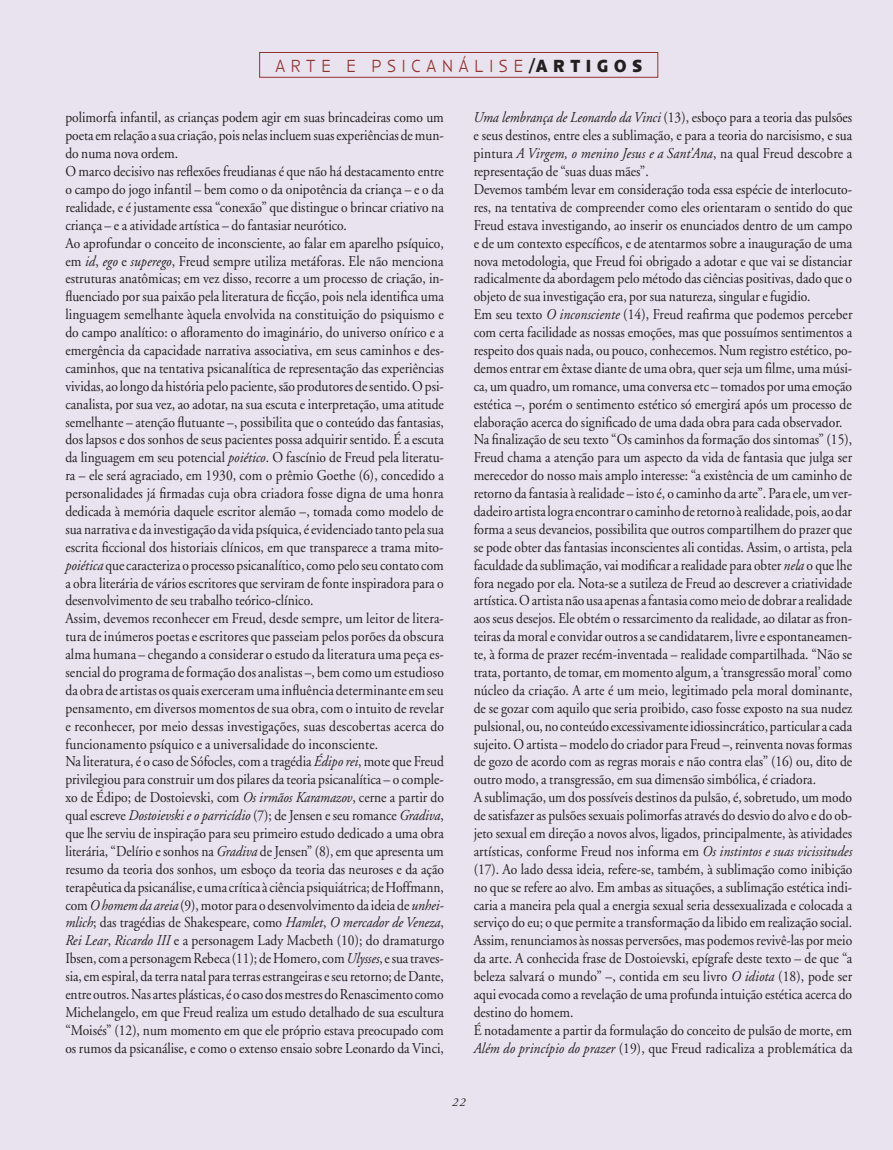
<style>
.page{position:relative;width:893px;height:1150px;background:#fff}
.page>*{position:absolute;margin:0;border:0;box-sizing:border-box;transform-origin:0 0}
.t1{font:300 18px "Anisette Petite";letter-spacing:.38em;color:#92342e;scale:.85 1}
.t2{font:15px/17.9px "Adobe Garamond";color:#231f20;scale:.9 1}
.t3{font:italic 12px "Adobe Garamond";color:#231f20}
.s1{font-weight:700;color:#231f20}
.s2{font-style:italic}
</style>
<div class="page">
<div style="left:0;top:0;width:893px;height:1149px;background:#e9e2ef"></div>
<div style="left:259px;top:52px;width:399px;height:26px;border:1px solid #92342e"></div>
<p class="t1" style="left:275px;top:56px;width:433px">ARTE E PSICANÁLISE<span class="s1">/ARTIGOS</span></p>
<p class="t2" style="left:65px;top:109px;width:422px">polimorfa infantil, as crianças podem agir em suas brincadeiras como um poeta em relação a sua criação, pois nelas incluem suas experiências de mun&shy;do numa nova ordem.<br>O marco decisivo nas reflexões freudianas é que não há destacamento entre o campo do jogo infantil – bem como o da onipotência da criança – e o da realidade, e é justamente essa “conexão” que distingue o brincar criativo na criança – e a atividade artística – do fantasiar neurótico.<br>Ao aprofundar o conceito de inconsciente, ao falar em aparelho psíquico, em <span class="s2">id</span>, <span class="s2">ego</span> e <span class="s2">superego</span>, Freud sempre utiliza metáforas. Ele não menciona estruturas anatômicas; em vez disso, recorre a um processo de criação, in&shy;fluenciado por sua paixão pela literatura de ficção, pois nela identifica uma linguagem semelhante àquela envolvida na constituição do psiquismo e do campo analítico: o afloramento do imaginário, do universo onírico e a emergência da capacidade narrativa associativa, em seus caminhos e des&shy;caminhos, que na tentativa psicanalítica de representação das experiências vividas, ao longo da história pelo paciente, são produtores de sentido. O psi&shy;canalista, por sua vez, ao adotar, na sua escuta e interpretação, uma atitude semelhante – atenção flutuante –, possibilita que o conteúdo das fantasias, dos lapsos e dos sonhos de seus pacientes possa adquirir sentido. É a escuta da linguagem em seu potencial <span class="s2">poiético</span>. O fascínio de Freud pela literatu&shy;ra – ele será agraciado, em 1930, com o prêmio Goethe (6), concedido a personalidades já firmadas cuja obra criadora fosse digna de uma honra dedicada à memória daquele escritor alemão –, tomada como modelo de sua narrativa e da investigação da vida psíquica, é evidenciado tanto pela sua escrita ficcional dos historiais clínicos, em que transparece a trama mito&shy;<span class="s2">poiética</span> que caracteriza o processo psicanalítico, como pelo seu contato com a obra literária de vários escritores que serviram de fonte inspiradora para o desenvolvimento de seu trabalho teórico-clínico.<br>Assim, devemos reconhecer em Freud, desde sempre, um leitor de litera&shy;tura de inúmeros poetas e escritores que passeiam pelos porões da obscura alma humana – chegando a considerar o estudo da literatura uma peça es&shy;sencial do programa de formação dos analistas –, bem como um estudioso da obra de artistas os quais exerceram uma influência determinante em seu pensamento, em diversos momentos de sua obra, com o intuito de revelar e reconhecer, por meio dessas investigações, suas descobertas acerca do funcionamento psíquico e a universalidade do inconsciente.<br>Na literatura, é o caso de Sófocles, com a tragédia <span class="s2">Édipo rei</span>, mote que Freud privilegiou para construir um dos pilares da teoria psicanalítica – o comple&shy;xo de Édipo; de Dostoievski, com <span class="s2">Os irmãos Karamazov</span>, cerne a partir do qual escreve <span class="s2">Dostoievski e o parricídio</span> (7); de Jensen e seu romance <span class="s2">Gradiva</span>, que lhe serviu de inspiração para seu primeiro estudo dedicado a uma obra literária, “Delírio e sonhos na <span class="s2">Gradiva</span> de Jensen” (8), em que apresenta um resumo da teoria dos sonhos, um esboço da teoria das neuroses e da ação terapêutica da psicanálise, e uma crítica à ciência psiquiátrica; de Hoffmann, com <span class="s2">O homem da areia</span> (9), motor para o desenvolvimento da ideia de <span class="s2">unhei&shy;mlich</span>; das tragédias de Shakespeare, como <span class="s2">Hamlet</span>, <span class="s2">O mercador de Veneza</span>, <span class="s2">Rei Lear</span>, <span class="s2">Ricardo III</span> e a personagem Lady Macbeth (10); do dramaturgo Ibsen, com a personagem Rebeca (11); de Homero, com <span class="s2">Ulysses</span>, e sua traves&shy;sia, em espiral, da terra natal para terras estrangeiras e seu retorno; de Dante, entre outros. Nas artes plásticas, é o caso dos mestres do Renascimento como Michelangelo, em que Freud realiza um estudo detalhado de sua escultura “Moisés” (12), num momento em que ele próprio estava preocupado com os rumos da psicanálise, e como o extenso ensaio sobre Leonardo da Vinci,</p>
<p class="t2" style="left:474px;top:109px;width:422px"><span class="s2">Uma lembrança de Leonardo da Vinci</span> (13), esboço para a teoria das pulsões e seus destinos, entre eles a sublimação, e para a teoria do narcisismo, e sua pintura <span class="s2">A Virgem, o menino Jesus e a Sant’Ana</span>, na qual Freud descobre a representação de “suas duas mães”.<br>Devemos também levar em consideração toda essa espécie de interlocuto&shy;res, na tentativa de compreender como eles orientaram o sentido do que Freud estava investigando, ao inserir os enunciados dentro de um campo e de um contexto específicos, e de atentarmos sobre a inauguração de uma nova metodologia, que Freud foi obrigado a adotar e que vai se distanciar radicalmente da abordagem pelo método das ciências positivas, dado que o objeto de sua investigação era, por sua natureza, singular e fugidio.<br>Em seu texto <span class="s2">O inconsciente</span> (14), Freud reafirma que podemos perceber com certa facilidade as nossas emoções, mas que possuímos sentimentos a respeito dos quais nada, ou pouco, conhecemos. Num registro estético, po&shy;demos entrar em êxtase diante de uma obra, quer seja um filme, uma músi&shy;ca, um quadro, um romance, uma conversa etc – tomados por uma emoção estética –, porém o sentimento estético só emergirá após um processo de elaboração acerca do significado de uma dada obra para cada observador.<br>Na finalização de seu texto “Os caminhos da formação dos sintomas” (15), Freud chama a atenção para um aspecto da vida de fantasia que julga ser merecedor do nosso mais amplo interesse: “a existência de um caminho de retorno da fantasia à realidade – isto é, o caminho da arte”. Para ele, um ver&shy;dadeiro artista logra encontrar o caminho de retorno à realidade, pois, ao dar forma a seus devaneios, possibilita que outros compartilhem do prazer que se pode obter das fantasias inconscientes ali contidas. Assim, o artista, pela faculdade da sublimação, vai modificar a realidade para obter <span class="s2">nela</span> o que lhe fora negado por ela. Nota-se a sutileza de Freud ao descrever a criatividade artística. O artista não usa apenas a fantasia como meio de dobrar a realidade aos seus desejos. Ele obtém o ressarcimento da realidade, ao dilatar as fron&shy;teiras da moral e convidar outros a se candidatarem, livre e espontaneamen&shy;te, à forma de prazer recém-inventada – realidade compartilhada. “Não se trata, portanto, de tomar, em momento algum, a ‘transgressão moral’ como núcleo da criação. A arte é um meio, legitimado pela moral dominante, de se gozar com aquilo que seria proibido, caso fosse exposto na sua nudez pulsional, ou, no conteúdo excessivamente idiossincrático, particular a cada sujeito. O artista – modelo do criador para Freud –, reinventa novas formas de gozo de acordo com as regras morais e não contra elas” (16) ou, dito de outro modo, a transgressão, em sua dimensão simbólica, é criadora.<br>A sublimação, um dos possíveis destinos da pulsão, é, sobretudo, um modo de satisfazer as pulsões sexuais polimorfas através do desvio do alvo e do ob&shy;jeto sexual em direção a novos alvos, ligados, principalmente, às atividades artísticas, conforme Freud nos informa em <span class="s2">Os instintos e suas vicissitudes </span>(17). Ao lado dessa ideia, refere-se, também, à sublimação como inibição no que se refere ao alvo. Em ambas as situações, a sublimação estética indi&shy;caria a maneira pela qual a energia sexual seria dessexualizada e colocada a serviço do eu; o que permite a transformação da libido em realização social.<br>Assim, renunciamos às nossas perversões, mas podemos revivê-las por meio da arte. A conhecida frase de Dostoievski, epígrafe deste texto – de que “a beleza salvará o mundo” –, contida em seu livro <span class="s2">O idiota</span> (18), pode ser aqui evocada como a revelação de uma profunda intuição estética acerca do destino do homem.<br>É notadamente a partir da formulação do conceito de pulsão de morte, em <span class="s2">Além do princípio do prazer</span> (19), que Freud radicaliza a problemática da</p>
<p class="t3" style="left:452px;top:1095px;width:15px">22</p>
</div>
